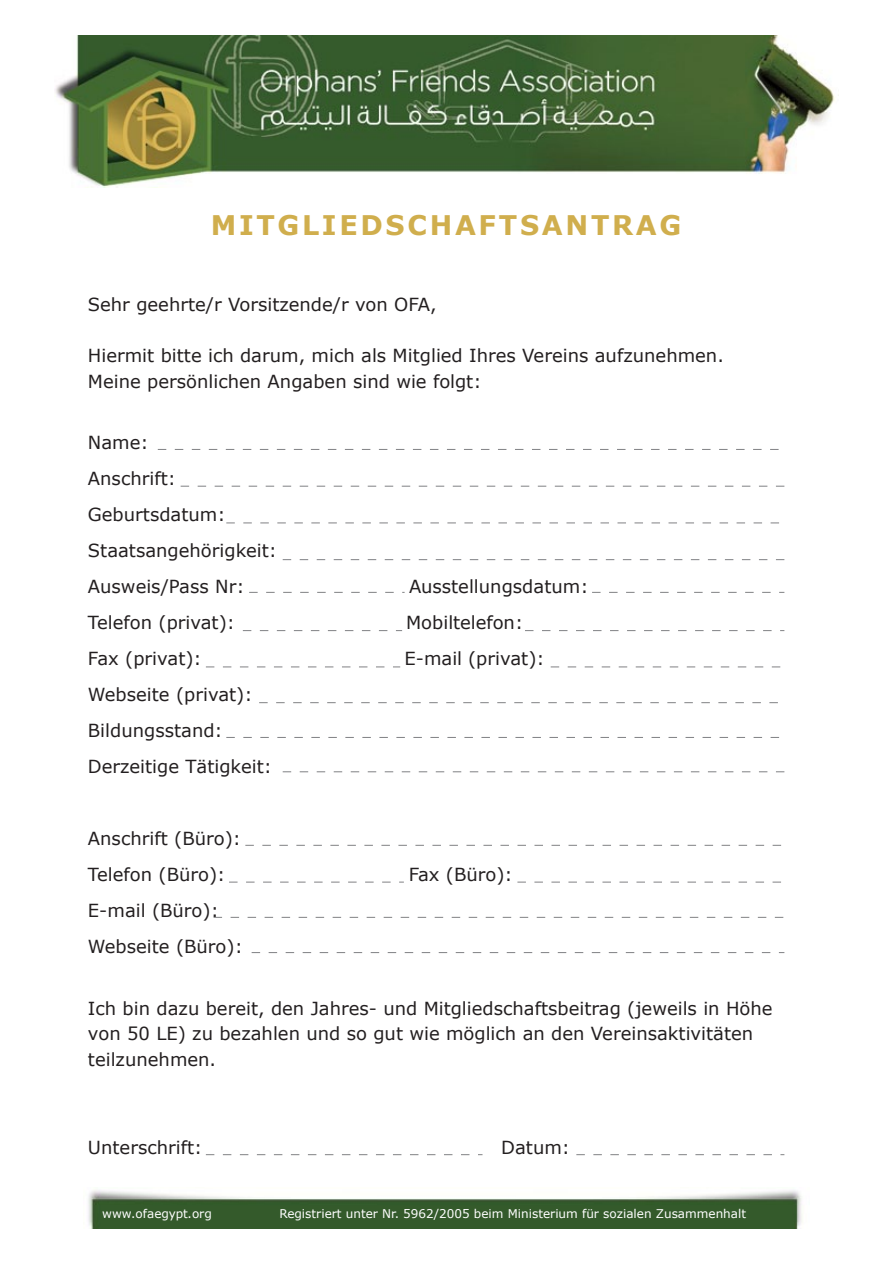
<style>
.page{position:relative;width:893px;height:1263px;background:#fff}
.page>*{position:absolute;margin:0;border:0;box-sizing:border-box;transform-origin:0 0}
.t1{font:700 27px "Verdana";letter-spacing:.1em;color:#d0ae4d}
.t2{font:18px/36px "Verdana";color:#231f20}
.t3{font:12px "Verdana";color:#fff}
</style>
<div class="page">
<img style="left:55px;top:36px;width:784px;height:152px">
<img style="left:88px;top:1190px;width:714px;height:38px">
<svg style="left:158px;top:449px;width:621px;height:1px"></svg>
<svg style="left:181px;top:486px;width:603px;height:1px"></svg>
<svg style="left:245px;top:845px;width:537px;height:1px"></svg>
<svg style="left:517px;top:882px;width:264px;height:1px"></svg>
<svg style="left:229px;top:882px;width:175px;height:1px"></svg>
<svg style="left:214px;top:917px;width:570px;height:1px"></svg>
<svg style="left:252px;top:952px;width:532px;height:1px"></svg>
<svg style="left:283px;top:559px;width:501px;height:1px"></svg>
<svg style="left:259px;top:702px;width:519px;height:1px"></svg>
<svg style="left:226px;top:523px;width:553px;height:1px"></svg>
<svg style="left:226px;top:737px;width:554px;height:1px"></svg>
<svg style="left:206px;top:667px;width:194px;height:1px"></svg>
<svg style="left:551px;top:667px;width:230px;height:1px"></svg>
<svg style="left:283px;top:771px;width:501px;height:1px"></svg>
<svg style="left:576px;top:1154px;width:208px;height:1px"></svg>
<svg style="left:206px;top:1154px;width:276px;height:1px"></svg>
<svg style="left:525px;top:630px;width:259px;height:1px"></svg>
<svg style="left:243px;top:630px;width:159px;height:1px"></svg>
<svg style="left:592px;top:592px;width:192px;height:1px"></svg>
<svg style="left:249px;top:592px;width:156px;height:1px"></svg>
<h1 class="t1" style="left:211px;top:208px;width:472px">MITGLIEDSCHAFTSANTRAG</h1>
<p class="t2" style="left:88px;top:286px;width:350px">Sehr geehrte/r Vorsitzende/r von OFA,</p>
<p class="t2" style="left:88px;top:342px;width:637px;line-height:25.5px">Hiermit bitte ich darum, mich als Mitglied Ihres Vereins aufzunehmen.<br>Meine persönlichen Angaben sind wie folgt:</p>
<p class="t2" style="left:88px;top:424px;width:191px">Name:<br>Anschrift:<br>Geburtsdatum:<br>Staatsangehörigkeit:<br>Ausweis/Pass Nr:</p>
<p class="t2" style="left:409px;top:568px;width:181px">Ausstellungsdatum:</p>
<p class="t2" style="left:88px;top:604px;width:149px">Telefon (privat):</p>
<p class="t2" style="left:406px;top:604px;width:119px">Mobiltelefon:</p>
<p class="t2" style="left:88px;top:640px;width:115px">Fax (privat):</p>
<p class="t2" style="left:405px;top:640px;width:142px">E-mail (privat):</p>
<p class="t2" style="left:88px;top:676px;width:186px">Webseite (privat):<br>Bildungsstand:<br>Derzeitige Tätigkeit:</p>
<p class="t2" style="left:88px;top:820px;width:155px">Anschrift (Büro):<br>Telefon (Büro):</p>
<p class="t2" style="left:88px;top:892px;width:156px">E-mail (Büro):<br>Webseite (Büro):</p>
<p class="t2" style="left:409px;top:856px;width:105px">Fax (Büro):</p>
<p class="t2" style="left:88px;top:995px;width:686px;line-height:25.5px">Ich bin dazu bereit, den Jahres- und Mitgliedschaftsbeitrag (jeweils in Höhe von 50 LE) zu bezahlen und so gut wie möglich an den Vereinsaktivitäten teilzunehmen.</p>
<p class="t2" style="left:88px;top:1129px;width:116px">Unterschrift:</p>
<p class="t2" style="left:501px;top:1129px;width:70px">Datum:</p>
<p class="t3" style="left:102px;top:1206px;width:111px">www.ofaegypt.org</p>
<p class="t3" style="left:279px;top:1206px;width:468px">Registriert unter Nr. 5962/2005 beim Ministerium für sozialen Zusammenhalt</p>
</div>
